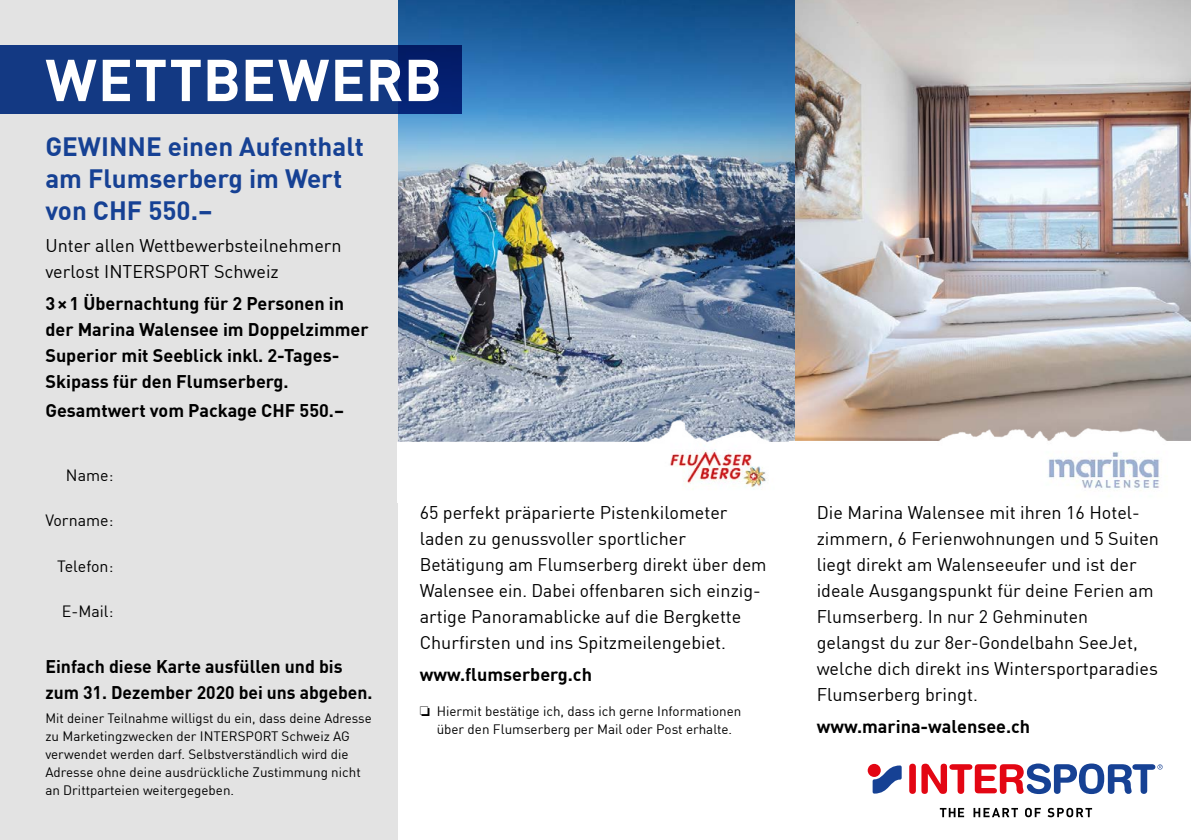
<style>
.page{position:relative;width:1191px;height:840px;background:#fff}
.page>*{position:absolute;margin:0;border:0;box-sizing:border-box;transform-origin:0 0}
.t1{font:700 58px "FFDIN Profor IIC";letter-spacing:.02em;color:#fff}
.t2{font:700 26px/32px "FFDIN Profor IIC";color:#164194}
.t3{font:18px/26px "FFDIN Profor IIC";color:#000}
.t4{font:700 18px/26px "FFDIN Profor IIC";color:#000}
.t5{font:16px "FFDIN Profor IIC";color:#000}
.t6{font:13.4px/18px "FFDIN Profor IIC";color:#000}
</style>
<div class="page">
<img style="left:794px;top:0;width:397px;height:428px">
<img style="left:397px;top:0;width:397px;height:420px">
<div style="left:909px;top:763px;width:7px;height:30px;background:#e30613;border-radius:3px"></div>
<svg style="left:921px;top:763px;width:241px;height:30px"></svg>
<svg style="left:867px;top:763px;width:13px;height:13px"></svg>
<svg style="left:872px;top:765px;width:29px;height:28px"></svg>
<svg style="left:939px;top:807px;width:25px;height:9px"></svg>
<svg style="left:973px;top:807px;width:45px;height:9px"></svg>
<svg style="left:1025px;top:807px;width:15px;height:9px"></svg>
<svg style="left:1047px;top:807px;width:45px;height:9px"></svg>
<div style="left:0;top:0;width:397px;height:839px;background:#e3e3e3"></div>
<svg style="left:0;top:45px;width:461px;height:68px;background:#103580"></svg>
<img style="left:397px;top:420px;width:397px;height:70px">
<img style="left:789px;top:428px;width:402px;height:63px">
<h1 class="t1" style="left:45px;top:35px;width:398px">WETTBEWERB</h1>
<h2 class="t2" style="left:45px;top:129px;width:320px">GEWINNE einen Aufenthalt am Flumserberg im Wert von CHF 550.–</h2>
<p class="t3" style="left:45px;top:231px;width:298px">Unter allen Wettbewerbsteilnehmern verlost INTERSPORT Schweiz</p>
<p class="t4" style="left:45px;top:289px;width:325px">3×1 Übernachtung für 2 Personen in der Marina Walensee im Doppelzimmer Superior mit Seeblick inkl. 2-Tages-Skipass für den Flumserberg.</p>
<p class="t4" style="left:45px;top:395px;width:300px">Gesamtwert vom Package CHF 550.–</p>
<p class="t5" style="left:66px;top:462px;width:49px">Name:</p>
<p class="t5" style="left:45px;top:508px;width:70px">Vorname:</p>
<p class="t5" style="left:57px;top:553px;width:58px">Telefon:</p>
<p class="t5" style="left:62px;top:598px;width:53px">E-Mail:</p>
<p class="t6" style="left:54px;top:517px;width:54px">Adresse:</p>
<p class="t6" style="left:54px;top:562px;width:56px">PLZ/Ort:</p>
<p class="t6" style="left:54px;top:608px;width:45px">E-Mail:</p>
<p class="t4" style="left:45px;top:651px;width:329px">Einfach diese Karte ausfüllen und bis zum 31. Dezember 2020 bei uns abgeben.</p>
<p class="t6" style="left:45px;top:707px;width:328px">Mit deiner Teilnahme willigst du ein, dass deine Adresse zu Marketingzwecken der INTERSPORT Schweiz AG verwendet werden darf. Selbstverständlich wird die Adresse ohne deine ausdrückliche Zustimmung nicht an Drittparteien weitergegeben.</p>
<p class="t3" style="left:420px;top:498px;width:348px">65 perfekt präparierte Pistenkilometer laden zu genussvoller sportlicher Betätigung am Flumserberg direkt über dem Walensee ein. Dabei offenbaren sich einzig&shy;artige Panoramablicke auf die Bergkette Churfirsten und ins Spitzmeilengebiet.</p>
<p class="t4" style="left:420px;top:659px;width:174px">www.flumserberg.ch</p>
<p class="t6" style="left:420px;top:700px;width:323px;text-align:center">❏ Hiermit bestätige ich, dass ich gerne Informationen über den Flumserberg per Mail oder Post erhalte.</p>
<p class="t3" style="left:816px;top:498px;width:344px">Die Marina Walensee mit ihren 16 Hotel&shy;zimmern, 6 Ferienwohnungen und 5 Suiten liegt direkt am Walenseeufer und ist der ideale Ausgangspunkt für deine Ferien am Flumserberg. In nur 2 Gehminuten gelangst du zur 8er-Gondelbahn SeeJet, welche dich direkt ins Wintersportparadies Flumserberg bringt.</p>
<p class="t4" style="left:816px;top:711px;width:215px">www.marina-walensee.ch</p>
</div>
